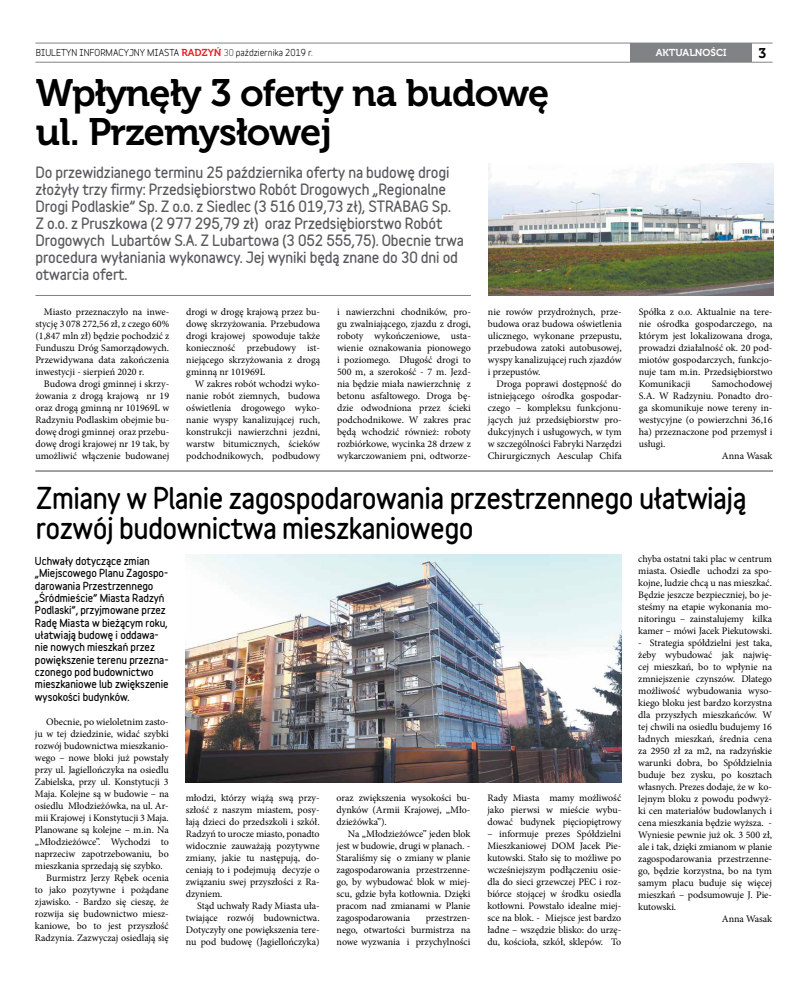
<style>
.page{position:relative;width:808px;height:993px;background:#fff}
.page>*{position:absolute;margin:0;border:0;box-sizing:border-box;transform-origin:0 0}
.t1{font:38px/39px "Museo 700";letter-spacing:-.02em;color:#000}
.t2{font:900 27px/30px "Variable";letter-spacing:-.02em;color:#000}
.t3{font:900 14px/17px "Variable";letter-spacing:-.01em;color:#58595b}
.t4{font:14px "Museo 700";color:#000}
.t5{font:10px/12px "Minion Pro";letter-spacing:-.005em;color:#000;text-align:justify}
.t6{font:900 10px/12.3px "Variable";letter-spacing:-.005em;color:#000}
.t7{font:10px "Museo 700";color:#fff}
.t8{font:700 9px "Variable";color:#000}
.s1{font-family:"Museo 700";font-weight:400;font-size:10px;color:#ed1d24}
.s2{font-weight:400}
</style>
<div class="page">
<hr style="left:35px;top:43px;width:737px;height:1px;background:#808285">
<hr style="left:35px;top:62px;width:737px;height:1px;background:#808285">
<div style="left:631px;top:43px;width:121px;height:19px;background:#808285"></div>
<hr style="left:35px;top:295px;width:436px;height:1px;background:#808285">
<img style="left:488px;top:163px;width:285px;height:133px">
<img style="left:186px;top:554px;width:436px;height:228px">
<hr style="left:35px;top:470px;width:738px;height:1px;background:#808285">
<p class="t8" style="left:36px;top:45px;width:278px">BIULETYN INFORMACYJNY MIASTA <span class="s1">RADZYŃ</span> <span class="s2">30</span> października 2019 r.</p>
<h1 class="t1" style="left:36px;top:74px;width:515px">Wpłynęły 3 oferty na budowę ul. Przemysłowej</h1>
<p class="t3" style="left:35px;top:163px;width:430px">Do przewidzianego terminu 25 października oferty na budowę drogi złożyły trzy firmy: Przedsiębiorstwo Robót Drogowych „Regionalne Drogi Podlaskie” Sp. Z o.o. z Siedlec (3 516 019,73 zł), STRABAG Sp.<br>Z o.o. z Pruszkowa (2 977 295,79 zł) oraz Przedsiębiorstwo Robót Drogowych Lubartów S.A. Z Lubartowa (3 052 555,75). Obecnie trwa procedura wyłaniania wykonawcy. Jej wyniki będą znane do 30 dni od otwarcia ofert.</p>
<p class="t5" style="left:35px;top:306px;width:135px;text-indent:8px">Miasto przeznaczyło na inwe&shy;stycję 3 078 272,56 zł, z czego 60% (1,847 mln zł) będzie pochodzić z Funduszu Dróg Samorządowych.<br>Przewidywana data zakończenia inwestycji - sierpień 2020 r.</p>
<p class="t5" style="left:35px;top:378px;width:135px;text-indent:8px">Budowa drogi gminnej i skrzy&shy;żowania z drogą krajową nr 19 oraz drogą gminną nr 101969L w Radzyniu Podlaskim obejmie bu&shy;dowę drogi gminnej oraz przebu&shy;dowę drogi krajowej nr 19 tak, by umożliwić włączenie budowanej</p>
<p class="t5" style="left:186px;top:306px;width:135px">drogi w drogę krajową przez bu&shy;dowę skrzyżowania. Przebudowa drogi krajowej spowoduje także konieczność przebudowy ist&shy;niejącego skrzyżowania z drogą gminną nr 101969L</p>
<p class="t5" style="left:186px;top:378px;width:135px;text-indent:8px">W zakres robót wchodzi wyko&shy;nanie robót ziemnych, budowa oświetlenia drogowego wyko&shy;nanie wyspy kanalizującej ruch, konstrukcji nawierzchni jezdni, warstw bitumicznych, ścieków podchodnikowych, podbudowy</p>
<p class="t5" style="left:337px;top:306px;width:135px">i nawierzchni chodników, pro&shy;gu zwalniającego, zjazdu z drogi, roboty wykończeniowe, usta&shy;wienie oznakowania pionowego i poziomego. Długość drogi to 500 m, a szerokość - 7 m. Jezd&shy;nia będzie miała nawierzchnię z betonu asfaltowego. Droga bę&shy;dzie odwodniona przez ścieki podchodnikowe. W zakres prac będą wchodzić również: roboty rozbiórkowe, wycinka 28 drzew z wykarczowaniem pni, odtworze-</p>
<p class="t5" style="left:488px;top:306px;width:135px">nie rowów przydrożnych, prze&shy;budowa oraz budowa oświetlenia ulicznego, wykonane przepustu, przebudowa zatoki autobusowej, wyspy kanalizującej ruch zjazdów i przepustów.</p>
<p class="t5" style="left:488px;top:378px;width:135px;text-indent:8px">Droga poprawi dostępność do istniejącego ośrodka gospodar&shy;czego – kompleksu funkcjonu&shy;jących już przedsiębiorstw pro&shy;dukcyjnych i usługowych, w tym w szczególności Fabryki Narzędzi Chirurgicznych Aesculap Chifa</p>
<p class="t7" style="left:656px;top:47px;width:72px">AKTUALNOŚCI</p>
<h3 class="t4" style="left:758px;top:45px;width:9px">3</h3>
<p class="t5" style="left:639px;top:306px;width:135px">Spółka z o.o. Aktualnie na tere&shy;nie ośrodka gospodarczego, na którym jest lokalizowana droga, prowadzi działalność ok. 20 pod&shy;miotów gospodarczych, funkcjo&shy;nuje tam m.in. Przedsiębiorstwo Komunikacji</p>
<p class="t5" style="left:712px;top:378px;width:62px">Samochodowej</p>
<p class="t5" style="left:639px;top:390px;width:135px">S.A. W Radzyniu. Ponadto dro-</p>
<p class="t5" style="left:639px;top:402px;width:135px">ga skomunikuje nowe tereny in-</p>
<p class="t5" style="left:639px;top:414px;width:135px">westycyjne (o powierzchni 36,16</p>
<p class="t5" style="left:639px;top:426px;width:135px">ha) przeznaczone pod przemysł i</p>
<p class="t5" style="left:639px;top:438px;width:28px">usługi.</p>
<p class="t5" style="left:722px;top:450px;width:52px">Anna Wasak</p>
<h2 class="t2" style="left:36px;top:482px;width:712px">Zmiany w Planie zagospodarowania przestrzennego ułatwiają rozwój budownictwa mieszkaniowego</h2>
<p class="t6" style="left:35px;top:554px;width:135px">Uchwały dotyczące zmian „Miejscowego Planu Zagospo&shy;darowania Przestrzennego „Śródmieście” Miasta Radzyń<br>Podlaski”, przyjmowane przez<br>Radę Miasta w bieżącym roku, ułatwiają budowę i oddawa&shy;nie nowych mieszkań przez powiększenie terenu przezna&shy;czonego pod budownictwo mieszkaniowe lub zwiększenie wysokości budynków.</p>
<p class="t5" style="left:46px;top:715px;width:124px">Obecnie, po wieloletnim zasto-</p>
<p class="t5" style="left:35px;top:727px;width:135px">ju w tej dziedzinie, widać szybki</p>
<p class="t5" style="left:35px;top:739px;width:135px">rozwój budownictwa mieszkanio-</p>
<p class="t5" style="left:35px;top:751px;width:135px">wego – nowe bloki już powstały</p>
<p class="t5" style="left:35px;top:763px;width:135px">przy ul. Jagiellończyka na osiedlu</p>
<p class="t5" style="left:35px;top:775px;width:135px">Zabielska, przy ul. Konstytucji 3</p>
<p class="t5" style="left:35px;top:787px;width:135px">Maja. Kolejne są w budowie – na</p>
<p class="t5" style="left:35px;top:799px;width:135px">osiedlu Młodzieżówka, na ul. Ar-</p>
<p class="t5" style="left:35px;top:811px;width:135px">mii Krajowej i Konstytucji 3 Maja.</p>
<p class="t5" style="left:35px;top:823px;width:135px">Planowane są kolejne – m.in. Na</p>
<p class="t5" style="left:35px;top:835px;width:135px">„Młodzieżówce”. Wychodzi to</p>
<p class="t5" style="left:35px;top:847px;width:135px">naprzeciw zapotrzebowaniu, bo</p>
<p class="t5" style="left:35px;top:859px;width:129px">mieszkania sprzedają się szybko.</p>
<p class="t5" style="left:46px;top:871px;width:124px">Burmistrz Jerzy Rębek ocenia</p>
<p class="t5" style="left:35px;top:883px;width:135px">to jako pozytywne i pożądane</p>
<p class="t5" style="left:35px;top:895px;width:135px">zjawisko. - Bardzo się cieszę, że</p>
<p class="t5" style="left:35px;top:907px;width:135px">rozwija się budownictwo miesz-</p>
<p class="t5" style="left:35px;top:919px;width:135px">kaniowe, bo to jest przyszłość</p>
<p class="t5" style="left:35px;top:931px;width:135px">Radzynia. Zazwyczaj osiedlają się</p>
<p class="t5" style="left:186px;top:791px;width:135px">młodzi, którzy wiążą swą przy&shy;szłość z naszym miastem, posy&shy;łają dzieci do przedszkoli i szkół.<br>Radzyń to urocze miasto, ponadto widocznie zauważają pozytywne zmiany, jakie tu następują, do&shy;ceniają to i podejmują decyzje o związaniu swej przyszłości z Ra&shy;dzyniem.</p>
<p class="t5" style="left:186px;top:899px;width:135px;text-indent:11px">Stąd uchwały Rady Miasta uła&shy;twiające rozwój budownictwa.<br>Dotyczyły one powiększenia tere&shy;nu pod budowę (Jagiellończyka)</p>
<p class="t5" style="left:337px;top:791px;width:135px">oraz zwiększenia wysokości bu&shy;dynków (Armii Krajowej, „Mło&shy;dzieżówka”).</p>
<p class="t5" style="left:337px;top:827px;width:135px;text-indent:11px">Na „Młodzieżówce” jeden blok jest w budowie, drugi w planach. - Staraliśmy się o zmiany w planie zagospodarowania przestrzenne&shy;go, by wybudować blok w miej&shy;scu, gdzie była kotłownia. Dzięki pracom nad zmianami w Planie zagospodarowania</p>
<p class="t5" style="left:337px;top:911px;width:135px;text-indent:89px">przestrzen&shy;nego, otwartości burmistrza na nowe wyzwania i przychylności</p>
<p class="t5" style="left:487px;top:791px;width:135px">Rady Miasta mamy możliwość jako pierwsi w mieście wybu&shy;dować budynek pięciopiętrowy</p>
<p class="t5" style="left:487px;top:827px;width:135px">– informuje prezes Spółdzielni Mieszkaniowej DOM Jacek Pie&shy;kutowski. Stało się to możliwe po wcześniejszym podłączeniu osie&shy;dla do sieci grzewczej PEC i roz&shy;biórce stojącej w środku osiedla kotłowni. Powstało idealne miej&shy;sce na blok. - Miejsce jest bardzo ładne – wszędzie blisko: do urzę&shy;du, kościoła, szkół, sklepów. To</p>
<p class="t5" style="left:638px;top:552px;width:135px">chyba ostatni taki plac w centrum miasta. Osiedle uchodzi za spo&shy;kojne, ludzie chcą u nas mieszkać.<br>Będzie jeszcze bezpieczniej, bo je&shy;steśmy na etapie wykonania mo&shy;nitoringu – zainstalujemy kilka kamer – mówi Jacek Piekutowski.</p>
<p class="t5" style="left:638px;top:636px;width:135px">- Strategia spółdzielni jest taka,</p>
<p class="t5" style="left:638px;top:648px;width:135px">żeby wybudować jak najwię-</p>
<p class="t5" style="left:638px;top:660px;width:135px">cej mieszkań, bo to wpłynie na</p>
<p class="t5" style="left:638px;top:672px;width:135px">zmniejszenie czynszów. Dlatego</p>
<p class="t5" style="left:638px;top:684px;width:135px">możliwość wybudowania wyso-</p>
<p class="t5" style="left:638px;top:696px;width:135px">kiego bloku jest bardzo korzystna</p>
<p class="t5" style="left:638px;top:708px;width:135px">dla przyszłych mieszkańców. W</p>
<p class="t5" style="left:638px;top:720px;width:135px">tej chwili na osiedlu budujemy 16</p>
<p class="t5" style="left:638px;top:732px;width:135px">ładnych mieszkań, średnia cena</p>
<p class="t5" style="left:638px;top:744px;width:135px">za 2950 zł za m2, na radzyńskie</p>
<p class="t5" style="left:638px;top:756px;width:135px">warunki dobra, bo Spółdzielnia</p>
<p class="t5" style="left:638px;top:768px;width:135px">buduje bez zysku, po kosztach</p>
<p class="t5" style="left:638px;top:780px;width:135px">własnych. Prezes dodaje, że w ko-</p>
<p class="t5" style="left:638px;top:792px;width:135px">lejnym bloku z powodu podwyż-</p>
<p class="t5" style="left:638px;top:804px;width:135px">ki cen materiałów budowlanych i</p>
<p class="t5" style="left:638px;top:816px;width:135px">cena mieszkania będzie wyższa. -</p>
<p class="t5" style="left:638px;top:828px;width:135px">Wyniesie pewnie już ok. 3 500 zł,</p>
<p class="t5" style="left:638px;top:840px;width:135px">ale i tak, dzięki zmianom w planie</p>
<p class="t5" style="left:638px;top:852px;width:135px">zagospodarowania przestrzenne-</p>
<p class="t5" style="left:638px;top:864px;width:135px">go, będzie korzystna, bo na tym</p>
<p class="t5" style="left:638px;top:876px;width:135px">samym placu buduje się więcej</p>
<p class="t5" style="left:638px;top:888px;width:135px">mieszkań – podsumowuje J. Pie-</p>
<p class="t5" style="left:638px;top:900px;width:39px">kutowski.</p>
<p class="t5" style="left:722px;top:912px;width:52px">Anna Wasak</p>
</div>
